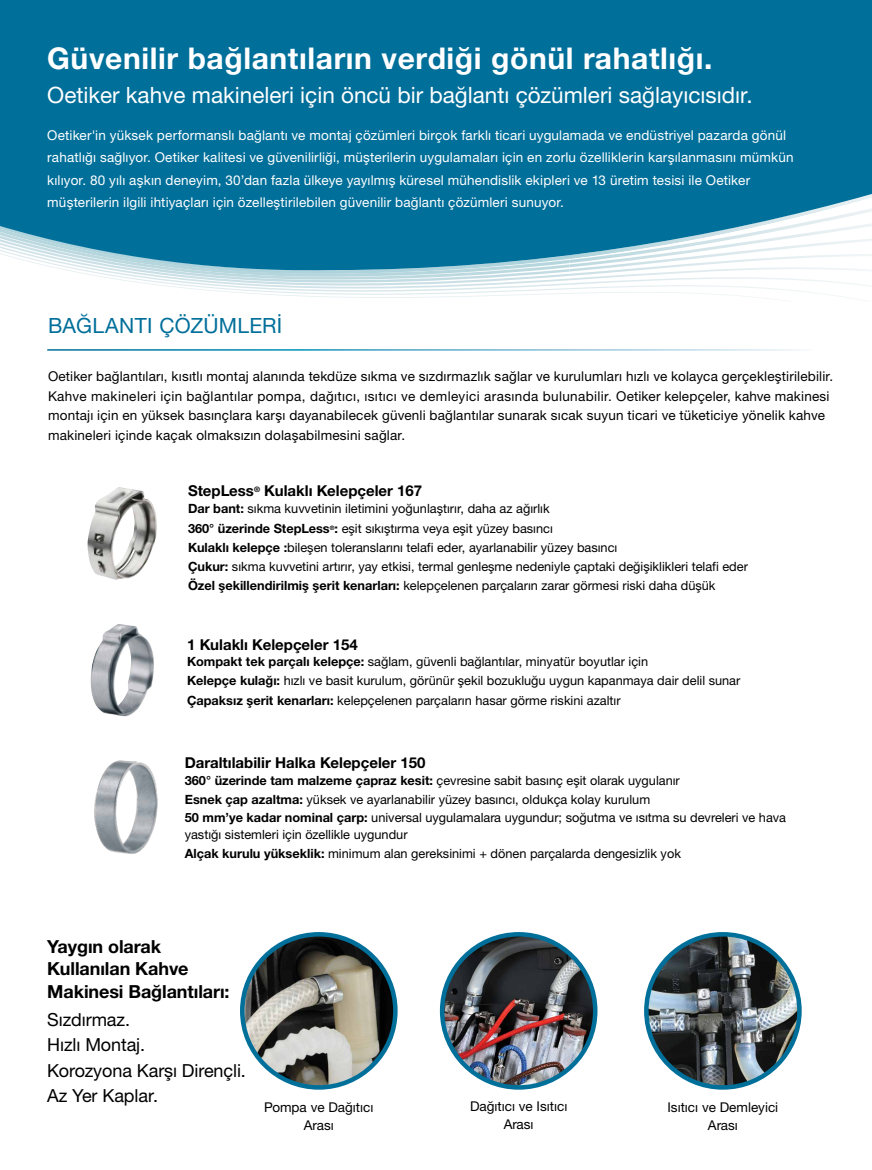
<style>
.page{position:relative;width:872px;height:1170px;background:#fff}
.page>*{position:absolute;margin:0;border:0;box-sizing:border-box;transform-origin:0 0}
.t1{font:700 30px "Helvetica Neue LTW1 G";letter-spacing:.02em;color:#fff}
.t2{font:22.5px "Helvetica Neue LTW1 G";color:#fff}
.t3{font:21px "Helvetica Neue LTW1 G";letter-spacing:.015em;color:#006f9a}
.t4{font:18px/25.5px "Helvetica Neue LTW1 G";letter-spacing:-.005em;color:#000}
.t5{font:700 18px/22.5px "Helvetica Neue LTW1 G";letter-spacing:-.005em;color:#000}
.t6{font:700 15px "Helvetica Neue LTW1 G";color:#000}
.t7{font:13.5px/19.5px "Helvetica Neue LTW1 G";letter-spacing:.015em;color:#000;text-align:center}
.t8{font:13.5px/22.5px "Helvetica Neue LTW1 G";letter-spacing:.015em;color:#fff}
.t9{font:12.75px/18.9px "Helvetica Neue LTW1 G";color:#000}
.s1{font-weight:700}
</style>
<div class="page">
<svg style="left:76px;top:272px;width:493px;height:26px"></svg>
<img style="left:569px;top:292px;width:226px;height:8px">
<svg style="left:0;top:0;width:872px;height:272px;background:#1379a1"></svg>
<img style="left:94px;top:760px;width:64px;height:94px">
<img style="left:242px;top:934px;width:153px;height:153px;border-radius:77px">
<div style="left:240px;top:932px;width:157px;height:157px;border:4px solid #006f9a;border-radius:50%"></div>
<img style="left:442px;top:934px;width:153px;height:153px;border-radius:77px">
<div style="left:440px;top:932px;width:157px;height:157px;border:4px solid #006f9a;border-radius:50%"></div>
<img style="left:646px;top:934px;width:153px;height:153px;border-radius:77px">
<div style="left:644px;top:932px;width:157px;height:157px;border:4px solid #006f9a;border-radius:50%"></div>
<img style="left:87px;top:487px;width:70px;height:93px">
<img style="left:91px;top:624px;width:63px;height:92px">
<h1 class="t1" style="left:47px;top:39px;width:666px">Güvenilir bağlantıların verdiği gönül rahatlığı.</h1>
<h2 class="t2" style="left:47px;top:81px;width:707px">Oetiker kahve makineleri için öncü bir bağlantı çözümleri sağlayıcısıdır.</h2>
<p class="t8" style="left:47px;top:124px;width:748px">Oetiker'in yüksek performanslı bağlantı ve montaj çözümleri birçok farklı ticari uygulamada ve endüstriyel pazarda gönül rahatlığı sağlıyor. Oetiker kalitesi ve güvenilirliği, müşterilerin uygulamaları için en zorlu özelliklerin karşılanmasını mümkün kılıyor. 80 yılı aşkın deneyim, 30’dan fazla ülkeye yayılmış küresel mühendislik ekipleri ve 13 üretim tesisi ile Oetiker müşterilerin ilgili ihtiyaçları için özelleştirilebilen güvenilir bağlantı çözümleri sunuyor.</p>
<h3 class="t3" style="left:48px;top:313px;width:236px">BAĞLANTI ÇÖZÜMLERİ</h3>
<p class="t7" style="left:48px;top:366px;width:786px;text-align:left">Oetiker bağlantıları, kısıtlı montaj alanında tekdüze sıkma ve sızdırmazlık sağlar ve kurulumları hızlı ve kolayca gerçekleştirilebilir.<br>Kahve makineleri için bağlantılar pompa, dağıtıcı, ısıtıcı ve demleyici arasında bulunabilir. Oetiker kelepçeler, kahve makinesi montajı için en yüksek basınçlara karşı dayanabilecek güvenli bağlantılar sunarak sıcak suyun ticari ve tüketiciye yönelik kahve makineleri içinde kaçak olmaksızın dolaşabilmesini sağlar.</p>
<p class="t6" style="left:188px;top:481px;width:236px">StepLess<sup>®</sup> Kulaklı Kelepçeler 167</p>
<p class="t9" style="left:188px;top:497px;width:366px;line-height:20.4px"><span class="s1">Dar bant:</span> sıkma kuvvetinin iletimini yoğunlaştırır, daha az ağırlık<br><span class="s1">360° üzerinde StepLess</span><sup>®</sup><span class="s1">:</span> eşit sıkıştırma veya eşit yüzey basıncı</p>
<p class="t9" style="left:188px;top:538px;width:561px"><span class="s1">Kulaklı kelepçe :</span>bileşen toleranslarını telafi eder, ayarlanabilir yüzey basıncı<br><span class="s1">Çukur:</span> sıkma kuvvetini artırır, yay etkisi, termal genleşme nedeniyle çaptaki değişiklikleri telafi eder<br><span class="s1">Özel şekillendirilmiş şerit kenarları:</span> kelepçelenen parçaların zarar görmesi riski daha düşük</p>
<p class="t6" style="left:187px;top:635px;width:172px">1 Kulaklı Kelepçeler 154</p>
<p class="t9" style="left:187px;top:651px;width:555px"><span class="s1">Kompakt tek parçalı kelepçe:</span> sağlam, güvenli bağlantılar, minyatür boyutlar için<br><span class="s1">Kelepçe kulağı:</span> hızlı ve basit kurulum, görünür şekil bozukluğu uygun kapanmaya dair delil sunar<br><span class="s1">Çapaksız şerit kenarları:</span> kelepçelenen parçaların hasar görme riskini azaltır</p>
<p class="t6" style="left:185px;top:753px;width:242px">Daraltılabilir Halka Kelepçeler 150</p>
<p class="t9" style="left:185px;top:770px;width:603px"><span class="s1">360° üzerinde tam malzeme çapraz kesit:</span> çevresine sabit basınç eşit olarak uygulanır<br><span class="s1">Esnek çap azaltma:</span> yüksek ve ayarlanabilir yüzey basıncı, oldukça kolay kurulum<br><span class="s1">50 mm’ye kadar nominal çarp:</span> universal uygulamalara uygundur; soğutma ve ısıtma su devreleri ve hava</p>
<p class="t9" style="left:185px;top:824px;width:498px">yastığı sistemleri için özellikle uygundur<br><span class="s1">Alçak kurulu yükseklik:</span> minimum alan gereksinimi + dönen parçalarda dengesizlik yok</p>
<h3 class="t5" style="left:47px;top:934px;width:184px">Yaygın olarak<br>Kullanılan Kahve<br>Makinesi Bağlantıları:</h3>
<h3 class="t4" style="left:47px;top:1006px;width:200px">Sızdırmaz.<br>Hızlı Montaj.<br>Korozyona Karşı Dirençli.<br>Az Yer Kaplar.</h3>
<p class="t7" style="left:264px;top:1098px;width:111px;line-height:18px">Pompa ve Dağıtıcı<br>Arası</p>
<p class="t7" style="left:470px;top:1097px;width:99px;line-height:18px">Dağıtıcı ve Isıtıcı<br>Arası</p>
<p class="t7" style="left:667px;top:1098px;width:112px;line-height:18px">Isıtıcı ve Demleyici<br>Arası</p>
</div>
